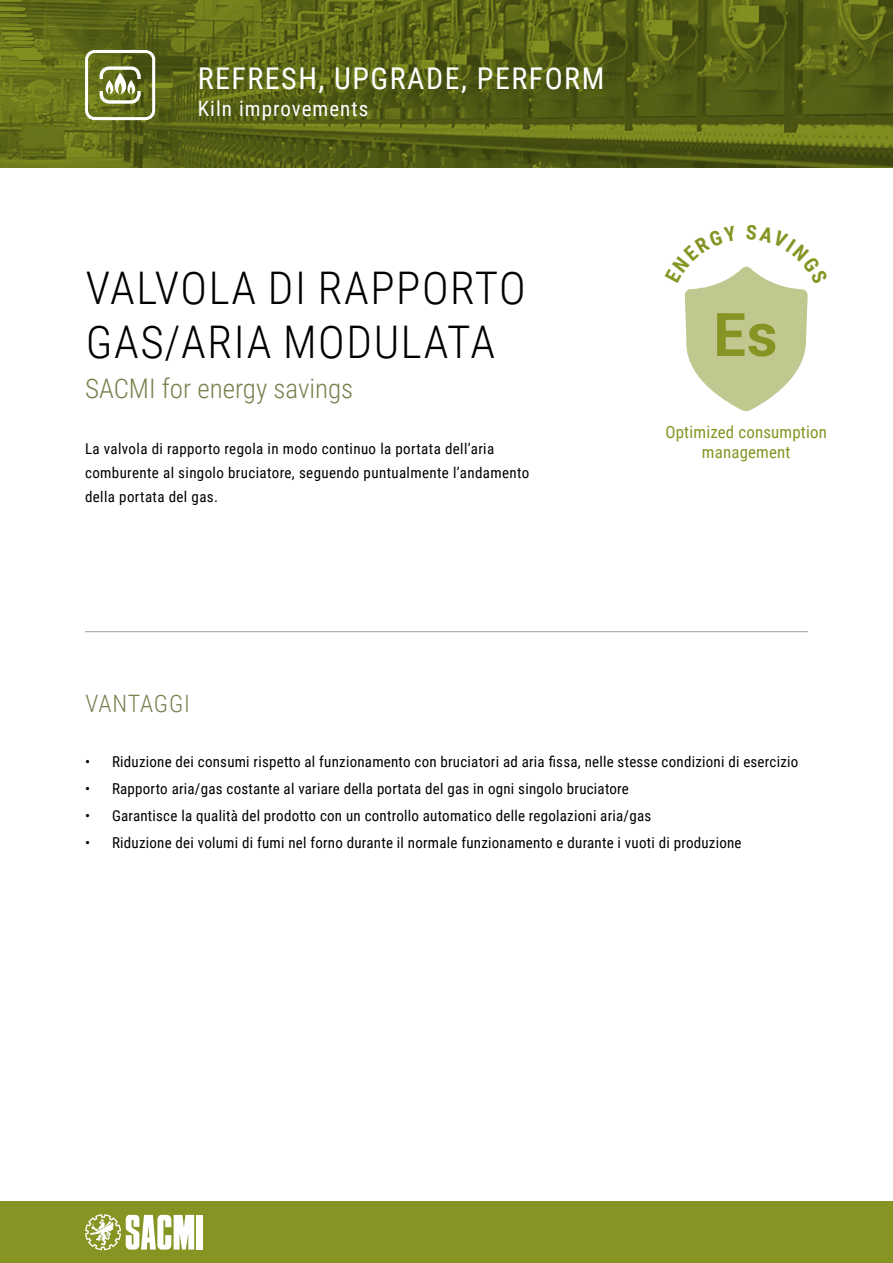
<style>
.page{position:relative;width:893px;height:1263px;background:#fff}
.page>*{position:absolute;margin:0;border:0;box-sizing:border-box;transform-origin:0 0}
.t1{font:300 45px/54px "Roboto Condensed";letter-spacing:.035em;color:#000}
.t2{font:30px "Roboto Condensed";letter-spacing:.05em;color:#fff}
.t3{font:300 27px "Roboto Condensed";color:#76824f}
.t4{font:300 24px "Roboto Condensed";letter-spacing:.03em;color:#76824f}
.t5{font:21px "Roboto Condensed";letter-spacing:.05em;color:#fff}
.t6{font:16.8px/20.2px "Roboto Condensed";letter-spacing:.01em;color:#859422;text-align:center}
.t7{font:15px/24px "Roboto Condensed";letter-spacing:.015em;color:#000}
</style>
<div class="page">
<img style="left:0;top:0;width:893px;height:168px">
<div style="left:0;top:1201px;width:893px;height:62px;background:#859422"></div>
<hr style="left:85px;top:631px;width:723px;height:1px;background:#9d9d9c">
<div style="left:196px;top:1215px;width:6px;height:34px;background:#fff"></div>
<svg style="left:85px;top:1214px;width:109px;height:36px"></svg>
<div style="left:85px;top:50px;width:70px;height:70px;border:3px solid #fff;border-radius:8px"></div>
<svg style="left:98px;top:65px;width:44px;height:40px"></svg>
<svg style="left:684px;top:266px;width:124px;height:145px"></svg>
<h2 class="t2" style="left:198px;top:58px;width:408px">REFRESH, UPGRADE, PERFORM</h2>
<h3 class="t5" style="left:198px;top:94px;width:172px">Kiln improvements</h3>
<h1 class="t1" style="left:86px;top:259px;width:441px">VALVOLA DI RAPPORTO<br>GAS/ARIA MODULATA</h1>
<h3 class="t3" style="left:85px;top:370px;width:270px">SACMI for energy savings</h3>
<p class="t7" style="left:85px;top:436px;width:446px">La valvola di rapporto regola in modo continuo la portata dell’aria comburente al singolo bruciatore, seguendo puntualmente l’andamento della portata del gas.</p>
<p class="t6" style="left:665px;top:421px;width:163px">Optimized consumption management</p>
<h3 class="t4" style="left:85px;top:687px;width:106px">VANTAGGI</h3>
<p class="t7" style="left:85px;top:749px;width:715px">• Riduzione dei consumi rispetto al funzionamento con bruciatori ad aria fissa, nelle stesse condizioni di esercizio</p>
<p class="t7" style="left:85px;top:776px;width:545px">• Rapporto aria/gas costante al variare della portata del gas in ogni singolo bruciatore</p>
<p class="t7" style="left:85px;top:803px;width:568px">• Garantisce la qualità del prodotto con un controllo automatico delle regolazioni aria/gas</p>
<p class="t7" style="left:85px;top:830px;width:658px">• Riduzione dei volumi di fumi nel forno durante il normale funzionamento e durante i vuoti di produzione</p>
</div>
